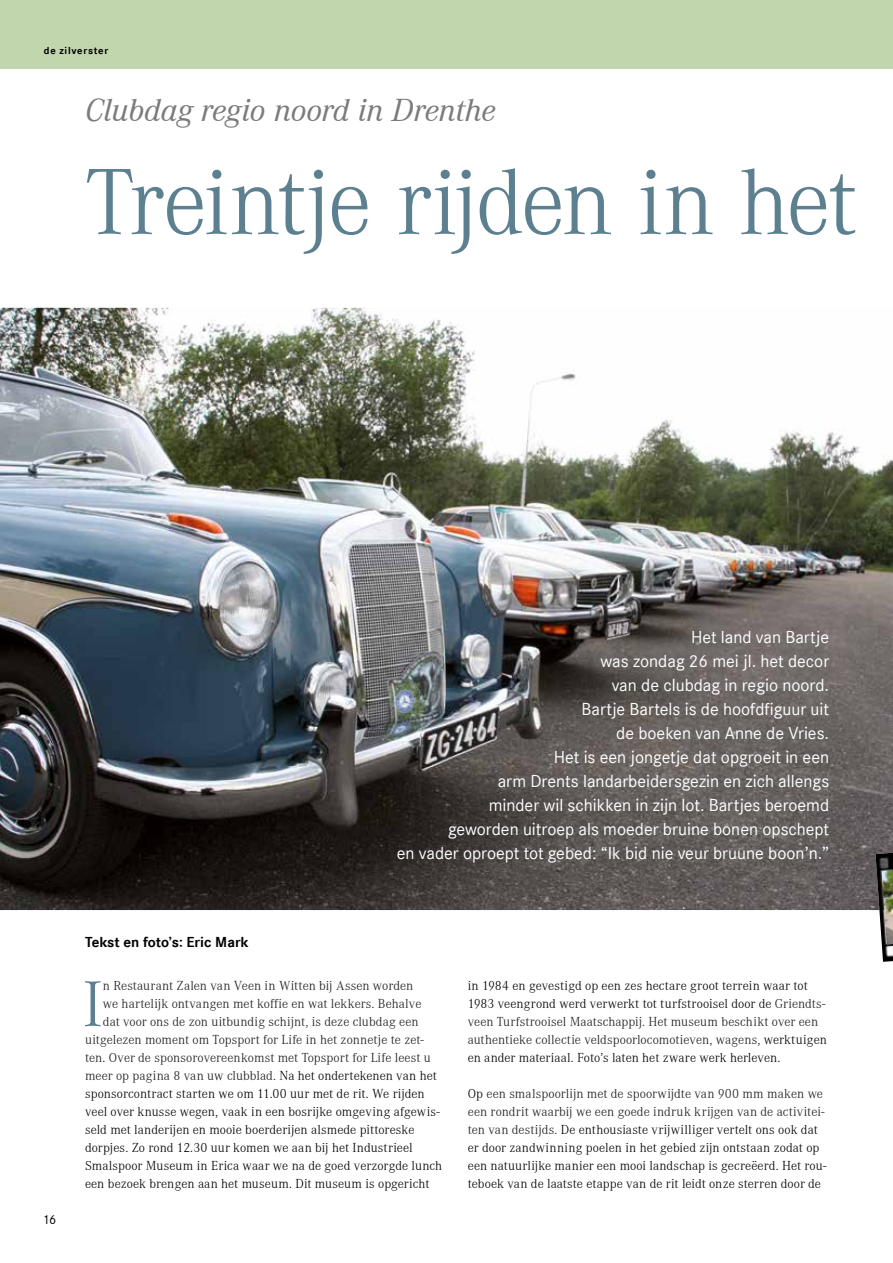
<style>
.page{position:relative;width:893px;height:1263px;background:#fff}
.page>*{position:absolute;margin:0;border:0;box-sizing:border-box;transform-origin:0 0}
.t1{font:300 97.5px "Corporate A";letter-spacing:-.035em;color:#5d8091}
.t2{font:300 67.35px "Corporate A";color:#5d8091}
.t3{font:italic 33px "Corporate A";letter-spacing:-.005em;color:#7b7c7a}
.t4{font:18px/24px "Corporate S";color:#fff;text-align:right}
.t5{font:700 15px "Corporate S";letter-spacing:-.005em;color:#000}
.t6{font:300 13.5px/18px "Corporate A";letter-spacing:.005em;color:#000}
.t7{font:300 13.5px "Corporate A";color:#1c1c1c}
.t8{font:13.5px "Corporate S";color:#000}
.t9{font:700 10.5px "Corporate S";letter-spacing:.065em;color:#000}
.s1{color:#000}
.s2{color:#1c1c1c}
</style>
<div class="page">
<img style="left:0;top:308px;width:893px;height:602px">
<div style="left:0;top:0;width:893px;height:68px;background:#c1d6ac"></div>
<img style="left:879px;top:910px;width:14px;height:52px">
<img style="left:875px;top:853px;width:18px;height:57px">
<img style="left:881px;top:870px;width:12px;height:74px">
<p class="t9" style="left:44px;top:44px;width:66px">de zilverster</p>
<h3 class="t3" style="left:85px;top:92px;width:412px">Clubdag regio noord in Drenthe</h3>
<h1 class="t1" style="left:85px;top:149px;width:773px">Treintje rijden in het</h1>
<p class="t5" style="left:85px;top:933px;width:165px">Tekst en foto’s: Eric Mark</p>
<p class="t4" style="left:397px;top:625px;width:434px">Het land van Bartje<br>was zondag 26 mei jl. het decor<br>van de clubdag in regio noord.<br>Bartje Bartels is de hoofdfiguur uit<br>de boeken van Anne de Vries.<br>Het is een jongetje dat opgroeit in een<br>arm Drents landarbeidersgezin en zich allengs<br>minder wil schikken in zijn lot. Bartjes beroemd<br>geworden uitroep als moeder bruine bonen opschept<br>en vader oproept tot gebed: “Ik bid nie veur bruune boon’n.”</p>
<p class="t8" style="left:43px;top:1212px;width:15px">16</p>
<h2 class="t2" style="left:83px;top:967px;width:22px">I</h2>
<p class="t7" style="left:103px;top:978px;width:312px">n Restaurant Zalen van Veen in Witten bij Assen worden</p>
<p class="t7" style="left:103px;top:996px;width:320px">we hartelijk ontvangen met koffie en wat lekkers. Behalve</p>
<p class="t7" style="left:103px;top:1014px;width:317px">dat voor ons de zon uitbundig schijnt, is deze clubdag een</p>
<p class="t7" style="left:85px;top:1032px;width:340px">uitgelezen moment om Topsport for Life in het zonnetje te zet-</p>
<p class="t7" style="left:85px;top:1050px;width:347px">ten<span class="s1">.</span> Over de sponsorovereenkomst met Topsport for Life leest u</p>
<p class="t7" style="left:85px;top:1068px;width:353px">meer op pagina 8 van uw clubblad. <span class="s1">Na het ondertekenen van het</span></p>
<p class="t6" style="left:85px;top:1085px;width:341px">sponsorcontract starten we om 11.00 uur met de rit. We rijden</p>
<p class="t6" style="left:85px;top:1103px;width:356px">veel over knusse wegen, vaak in een bosrijke omgeving afgewis-</p>
<p class="t6" style="left:85px;top:1121px;width:331px">seld met landerijen en mooie boerderijen alsmede pittoreske</p>
<p class="t6" style="left:85px;top:1139px;width:329px">dorpjes. Zo rond 12.30 uur komen we aan bij het Industrieel</p>
<p class="t6" style="left:85px;top:1157px;width:359px">Smalspoor Museum in Erica waar we na de goed verzorgde lunch</p>
<p class="t6" style="left:85px;top:1175px;width:346px">een bezoek brengen aan het museum. Dit museum is opgericht</p>
<p class="t6" style="left:468px;top:977px;width:361px">in 1984 en gevestigd op een zes hectare groot terrein waar tot 1983 veengrond werd verwerkt tot turfstrooisel door de <span class="s2">Griendts&shy;veen Turfstrooisel Maatschappij. Het museum beschikt over een authentieke collectie veldspoorlocomotieven, wagens,</span> werktuigen en ander materiaal. Foto’s laten het zware werk herleven.</p>
<p class="t6" style="left:468px;top:1085px;width:360px">Op <span class="s2">een smalspoorlijn met de spoorwijdte van 900 mm maken we een rondrit waarbij we een goede indruk krijgen van de activitei&shy;ten van destijds.</span> De enthousiaste vrijwilliger vertelt ons ook dat er door zandwinning poelen in het gebied zijn ontstaan zodat op een natuurlijke manier een mooi landschap is gecreëerd. Het rou&shy;teboek van de laatste etappe van de rit leidt onze sterren door de</p>
</div>
